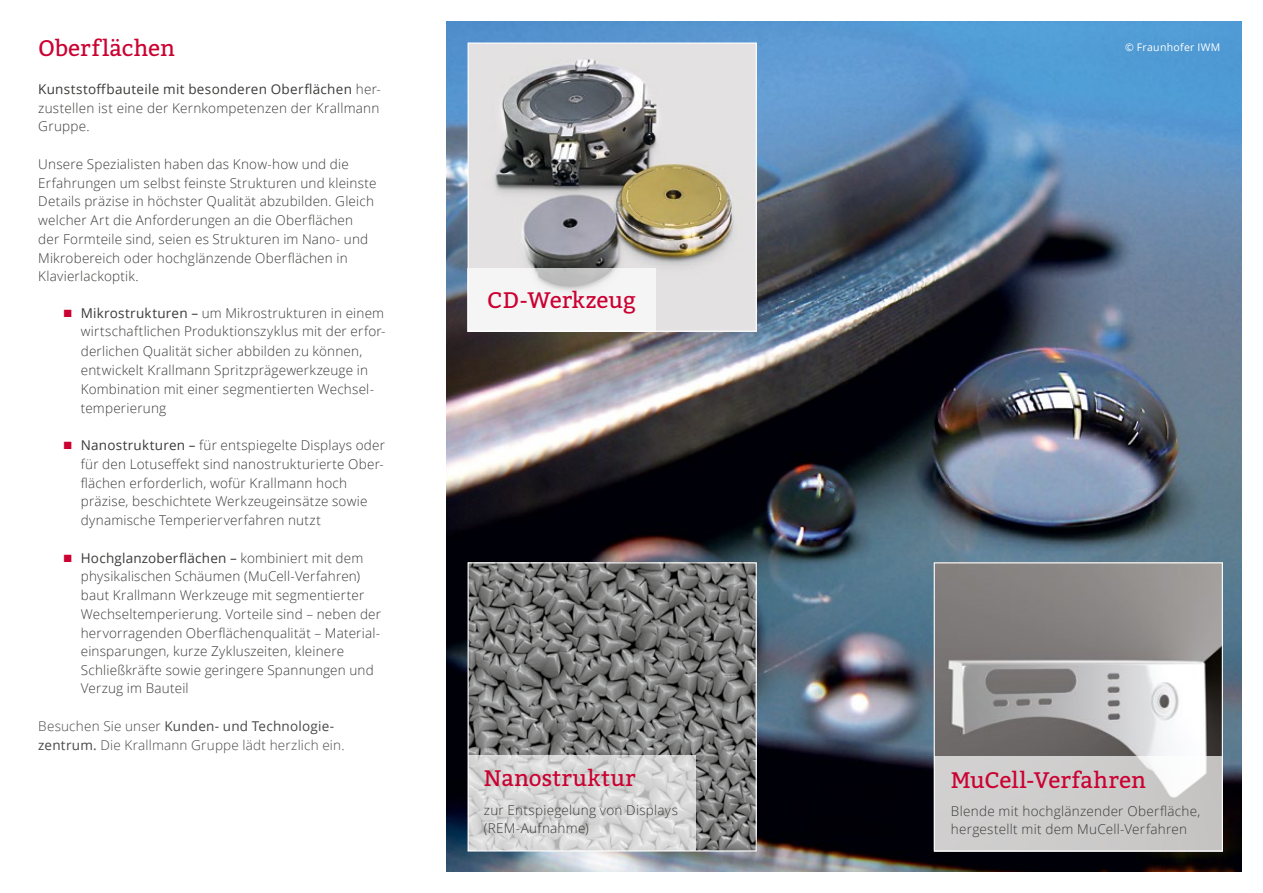
<style>
.page{position:relative;width:1263px;height:893px;background:#fff}
.page>*{position:absolute;margin:0;border:0;box-sizing:border-box;transform-origin:0 0}
.t1{font:22.5px "Bitter";letter-spacing:.005em;color:#cb0132}
.t2{font:300 13.5px/18.8px "Open Sans";letter-spacing:.015em;color:#3a3a39}
.t3{font:300 13.5px/18.8px "Open Sans";letter-spacing:.015em;color:#484847}
.t4{font:10.5px "Open Sans";letter-spacing:.03em;color:#fff}
.s1{font-weight:400}
.s2{color:#cb0132}
</style>
<div class="page">
<img style="left:446px;top:21px;width:796px;height:851px">
<img style="left:936px;top:564px;width:285px;height:192px">
<svg style="left:934px;top:756px;width:288px;height:95px;background:#d0cfcf"></svg>
<img style="left:470px;top:564px;width:285px;height:285px">
<svg style="left:468px;top:755px;width:228px;height:96px;background:#d6d6d6"></svg>
<img style="left:470px;top:45px;width:285px;height:285px">
<div style="left:468px;top:43px;width:289px;height:289px;border:1px solid #fff"></div>
<svg style="left:468px;top:268px;width:188px;height:64px;fill:#f6f5f6"></svg>
<h1 class="t1" style="left:38px;top:35px;width:138px">Oberflächen</h1>
<p class="t2" style="left:38px;top:79px;width:344px;text-align:justify"><span class="s1">Kunststoffbauteile mit besonderen Oberflächen</span> her&shy;zustellen ist eine der Kernkompetenzen der Krallmann Gruppe.</p>
<p class="t2" style="left:38px;top:154px;width:340px">Unsere Spezialisten haben das Know-how und die Erfahrungen um selbst feinste Strukturen und kleinste Details präzise in höchster Qualität abzubilden. Gleich welcher Art die Anforderungen an die Oberflächen der Formteile sind, seien es Strukturen im Nano- und Mikrobereich oder hochglänzende Oberflächen in Klavierlackoptik.</p>
<p class="t2" style="left:64px;top:304px;width:323px;line-height:18px;text-align:right"><span class="s2">■</span> <span class="s1">Mikrostrukturen –</span> um Mikrostrukturen in einem wirtschaftlichen Produktionszyklus mit der erfor-</p>
<p class="t2" style="left:81px;top:342px;width:295px">derlichen Qualität sicher abbilden zu können, entwickelt Krallmann Spritzprägewerkzeuge in Kombination mit einer segmentierten Wechsel&shy;temperierung</p>
<p class="t2" style="left:81px;top:435px;width:306px;text-indent:-17px"><span class="s2">■</span> <span class="s1">Nanostrukturen –</span> für entspiegelte Displays oder für den Lotuseffekt sind nanostrukturierte Ober&shy;flächen erforderlich, wofür Krallmann hoch präzise, beschichtete Werkzeugeinsätze sowie dynamische Temperierverfahren nutzt</p>
<p class="t2" style="left:81px;top:548px;width:302px;text-indent:-17px"><span class="s2">■</span> <span class="s1">Hochglanzoberflächen –</span> kombiniert mit dem physikalischen Schäumen (MuCell-Verfahren) baut Krallmann Werkzeuge mit segmentierter Wechseltemperierung. Vorteile sind – neben der hervorragenden Oberflächenqualität – Material&shy;einsparungen, kurze Zykluszeiten, kleinere Schließkräfte sowie geringere Spannungen und Verzug im Bauteil</p>
<p class="t3" style="left:38px;top:717px;width:308px">Besuchen Sie unser <span class="s1">Kunden- und Technologie&shy;zentrum.</span> Die Krallmann Gruppe lädt herzlich ein.</p>
<h1 class="t1" style="left:488px;top:287px;width:150px">CD-Werkzeug</h1>
<h1 class="t1" style="left:484px;top:765px;width:153px">Nanostruktur</h1>
<p class="t2" style="left:484px;top:800px;width:196px;line-height:18px">zur Entspiegelung von Displays (REM-Aufnahme)</p>
<p class="t4" style="left:1125px;top:40px;width:97px">© Fraunhofer IWM</p>
<h1 class="t1" style="left:951px;top:767px;width:197px">MuCell-Verfahren</h1>
<p class="t2" style="left:951px;top:802px;width:251px;line-height:18px">Blende mit hochglänzender Oberfläche, hergestellt mit dem MuCell-Verfahren</p>
</div>
